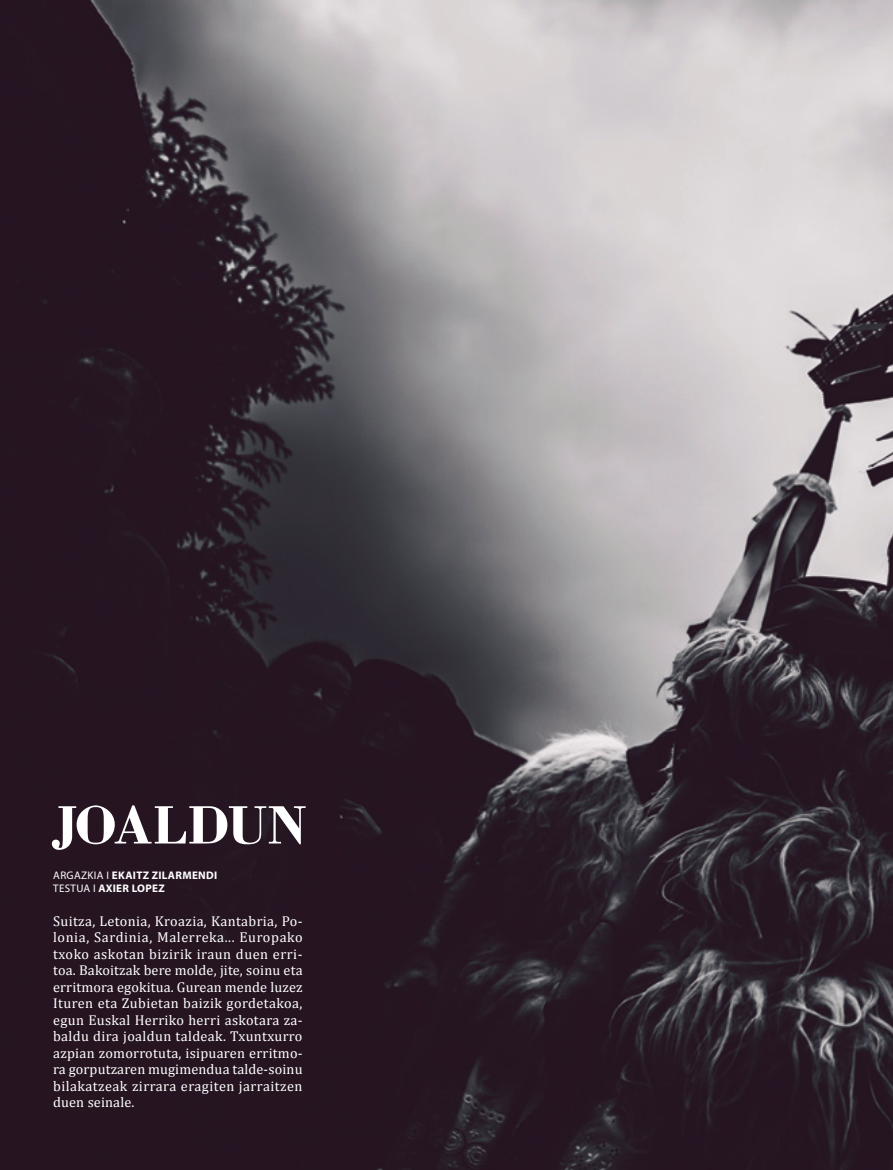
<style>
.page{position:relative;width:893px;height:1170px;background:#fff}
.page>*{position:absolute;margin:0;border:0;box-sizing:border-box;transform-origin:0 0}
.t1{font:700 55.65px "Bodoni Std";letter-spacing:-.03em;color:#fff}
.t2{font:14.25px/16.5px "Cambria";letter-spacing:.03em;color:#fff;text-align:justify}
.t3{font:700 10.95px "Myriad Pro";letter-spacing:.03em;color:#fff}
.s1{font-weight:400}
</style>
<div class="page">
<img style="left:0;top:0;width:893px;height:1169px">
<h1 class="t1" style="left:53px;top:790px;width:256px">JOALDUN</h1>
<p class="t3" style="left:53px;top:868px;width:147px"><span class="s1">ARGAZKIA I</span> EKAITZ ZILARMEND</p>
<p class="t3" style="left:214px;top:868px;width:5px">I</p>
<p class="t3" style="left:53px;top:881px;width:86px"><span class="s1">TESTUA I</span> AXIER LOP</p>
<p class="t3" style="left:152px;top:881px;width:13px">EZ</p>
<p class="t2" style="left:53px;top:912px;width:251px">Suitza, Letonia, Kroazia, Kantabria, Po&shy;lonia, Sardinia, Malerreka... Europako txoko askotan bizirik iraun duen erri&shy;toa. Bakoitzak bere molde, jite, soinu eta erritmora egokitua. Gurean mende luzez Ituren eta Zubietan baizik gordetakoa, egun Euskal Herriko herri askotara za&shy;baldu dira joaldun taldeak. Txuntxurro azpian zomorrotuta, isipuaren erritmo&shy;ra gorputzaren mugimendua talde-soinu bilakatzeak zirrara eragiten jarraitzen duen seinale.</p>
</div>
